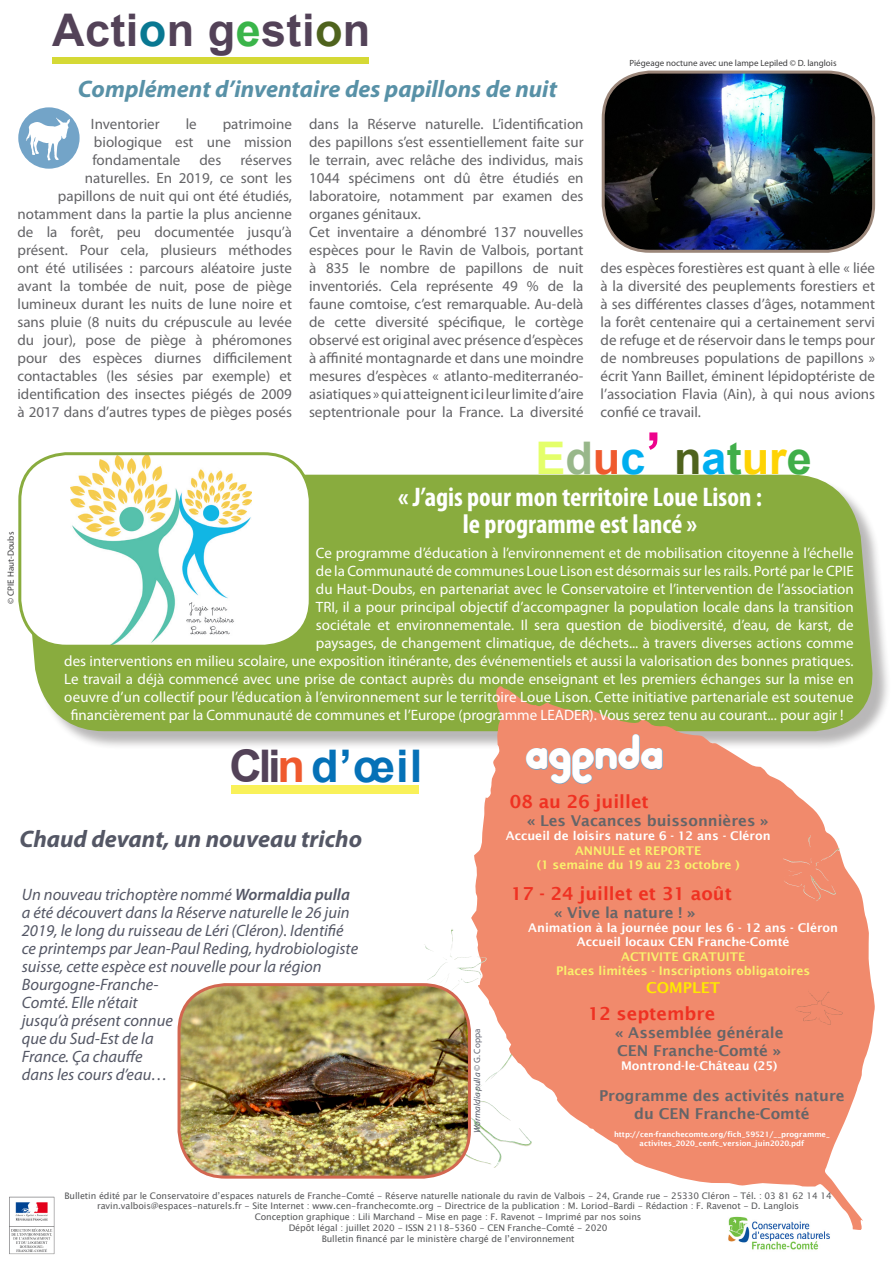
<style>
.page{position:relative;width:893px;height:1263px;background:#fff}
.page>*{position:absolute;margin:0;border:0;box-sizing:border-box;transform-origin:0 0}
.t1{font:700 45px "Arial";letter-spacing:.01em;color:#534258}
.t2{font:700 45px "Arial";color:#00aeef}
.t3{font:700 45px "Arial";letter-spacing:-.07em;color:#0571b7}
.t4{font:42px "pooplatter";letter-spacing:-.02em;color:#fff}
.t5{font:700 condensed 27px "Myriad Pro";color:#fff}
.t6{font:italic 700 24px "Myriad Pro";color:#5891a7}
.t7{font:italic 700 24px "Myriad Pro";color:#545765}
.t8{font:600 18px "Lucida Sans";color:#ef3122}
.t9{font:italic 16.5px/18px "Myriad Pro";color:#545765}
.t10{font:15px/18px "Myriad Pro";color:#636366;text-align:justify}
.t11{font:15px/18px "Myriad Pro";color:#fff;text-align:right}
.t12{font:600 15px "Lucida Sans";color:#656568}
.t13{font:600 15px "Lucida Sans";color:#ffe901}
.t14{font:600 12px "Lucida Sans";color:#fff}
.t15{font:600 12px "Lucida Sans";color:#faf26d}
.t16{font:9px "Lucida Sans Unicode";letter-spacing:-.01em;color:#57585a}
.t17{font:9px "Myriad Pro";color:#3e3e3f}
.t18{font:italic 9px "Myriad Pro";color:#545765}
.t19{font:600 7.5px/9px "Lucida Sans";color:#fff;text-align:center}
.s1{color:#097892}
.s2{color:#3ab54a}
.s3{color:#4f631d}
.s4{color:#e4ff6a}
.s5{color:#98b78a}
.s6{color:#ef592d}
.s7{font-size:58.5px;color:#ed028c}
.s8{color:#40ae49}
.s9{color:#fed304}
.s10{color:#534258}
.s11{font-weight:600}
.s12{font-style:normal;color:#616471}
</style>
<div class="page">
<div style="left:26px;top:477px;width:865px;height:273px;background:#231f20;opacity:.32"></div>
<div style="left:19px;top:475px;width:859px;height:256px;background:#89ac3e"></div>
<svg style="left:471px;top:685px;width:404px;height:545px;fill:#f18a6c"></svg>
<svg style="left:526px;top:734px;width:137px;height:50px"></svg>
<div style="left:52px;top:57px;width:316px;height:6px;background:#d5d935"></div>
<div style="left:231px;top:785px;width:188px;height:8px;background:#f9f159"></div>
<svg style="left:795px;top:990px;width:48px;height:35px"></svg>
<img style="left:9px;top:1197px;width:46px;height:57px">
<div style="left:20px;top:454px;width:290px;height:192px;background:#fff;border-radius:47px"></div>
<img style="left:71px;top:456px;width:180px;height:188px">
<div style="left:18px;top:452px;width:294px;height:196px;border:3px solid #89ac3e;border-radius:47px"></div>
<img style="left:725px;top:1214px;width:108px;height:36px">
<img style="left:603px;top:72px;width:271px;height:179px">
<div style="left:602px;top:71px;width:273px;height:182px;border:3px solid #9b8679;border-radius:47px"></div>
<div style="left:18px;top:107px;width:62px;height:62px;background:#73a4c8;border-radius:50%"></div>
<svg style="left:26px;top:118px;width:44px;height:42px"></svg>
<img style="left:179px;top:985px;width:290px;height:192px">
<div style="left:178px;top:983px;width:293px;height:195px;border:3px solid #d26650;border-radius:47px"></div>
<p class="t1" style="left:52px;top:-2px;width:320px">Acti<span class="s1">o</span>n g<span class="s2">e</span>sti<span class="s3">o</span>n</p>
<p class="t6" style="left:78px;top:73px;width:481px">Complément d’inventaire des papillons de nuit</p>
<p class="t10" style="left:91px;top:114px;width:70px">Inventorier</p>
<p class="t10" style="left:186px;top:114px;width:13px">le</p>
<p class="t10" style="left:92px;top:114px;width:201px;text-indent:130px">patrimoine biologique est une mission fondamentale</p>
<p class="t10" style="left:199px;top:150px;width:23px">des</p>
<p class="t10" style="left:17px;top:150px;width:276px;text-align:right">réserves<br>naturelles. En 2019, ce sont les<br>papillons de nuit qui ont été étudiés, notamment dans la partie la plus ancienne de la forêt, peu documentée jusqu’à présent. Pour cela, plusieurs méthodes ont été utilisées : parcours aléatoire juste avant la tombée de nuit, pose de piège lumineux durant les nuits de lune noire et sans pluie (8 nuits du crépuscule au levée du jour), pose de piège à phéromones pour des espèces diurnes difficilement contactables (les sésies par exemple) et identification des insectes piégés de 2009 à 2017 dans d’autres types de pièges posés</p>
<p class="t10" style="left:309px;top:114px;width:276px">dans la Réserve naturelle. L’identification des papillons s’est essentiellement faite sur le terrain, avec relâche des individus, mais 1044 spécimens ont dû être étudiés en laboratoire, notamment par examen des organes génitaux.</p>
<p class="t10" style="left:309px;top:222px;width:276px">Cet inventaire a dénombré 137 nouvelles espèces pour le Ravin de Valbois, portant à 835 le nombre de papillons de nuit inventoriés. Cela représente 49 % de la faune comtoise, c’est remarquable. Au-delà de cette diversité spécifique, le cortège observé est original avec présence d’espèces à affinité montagnarde et dans une moindre mesures d’espèces « atlanto-mediterranéo&shy;asiatiques » qui atteignent ici leur limite d’aire septentrionale pour la France. La diversité</p>
<p class="t17" style="left:630px;top:58px;width:209px">Piégeage noctune avec une lampe Lepiled © D. langlois</p>
<p class="t10" style="left:601px;top:258px;width:276px">des espèces forestières est quant à elle « liée à la diversité des peuplements forestiers et à ses différentes classes d’âges, notamment la forêt centenaire qui a certainement servi de refuge et de réservoir dans le temps pour de nombreuses populations de papillons » écrit Yann Baillet, éminent lépidoptériste de l’association Flavia (Ain), à qui nous avions confié ce travail.</p>
<p class="t17" style="left:5px;top:604px;width:73px;rotate:-90deg">© CPIE Haut-Doubs</p>
<p class="t2" style="left:535px;top:427px;width:278px"><span class="s4">E</span><span class="s5">d</span><span class="s6">u</span>c<span class="s7">’</span> <span class="s3">n</span>a<span class="s8">t</span><span class="s9">ur</span><span class="s8">e</span></p>
<p class="t5" style="left:398px;top:480px;width:365px">« J’agis pour mon territoire Loue Lison :</p>
<p class="t5" style="left:463px;top:507px;width:236px">le programme est lancé »</p>
<p class="t11" style="left:64px;top:544px;width:791px">Ce programme d’éducation à l’environnement et de mobilisation citoyenne à l’échelle<br>de la Communauté de communes Loue Lison est désormais sur les rails. Porté par le CPIE<br>du Haut-Doubs, en partenariat avec le Conservatoire et l’intervention de l’association<br>TRI, il a pour principal objectif d’accompagner la population locale dans la transition<br>sociétale et environnementale. Il sera question de biodiversité, d’eau, de karst, de<br>paysages, de changement climatique, de déchets... à travers diverses actions comme<br>des interventions en milieu scolaire, une exposition itinérante, des événementiels et aussi la valorisation des bonnes pratiques.<br>Le travail a déjà commencé avec une prise de contact auprès du monde enseignant et les premiers échanges sur la mise en oeuvre d’un collectif pour l’éducation à l’environnement sur le territoire Loue Lison. Cette initiative partenariale est soutenue</p>
<p class="t11" style="left:71px;top:706px;width:774px">financièrement par la Communauté de communes et l’Europe (programme LEADER). Vous serez tenu au courant... pour agir !</p>
<p class="t3" style="left:229px;top:734px;width:194px"><span class="s10">Cli</span><span class="s6">n</span> d’œil</p>
<p class="t4" style="left:525px;top:735px;width:140px">Agenda</p>
<p class="t7" style="left:19px;top:824px;width:344px">Chaud devant, un nouveau tricho</p>
<p class="t9" style="left:22px;top:885px;width:338px">Un nouveau trichoptère nommé <span class="s11">Wormaldia pulla </span>a été découvert dans la Réserve naturelle le 26 juin 2019, le long du ruisseau de Léri (Cléron). Identifié ce printemps par Jean-Paul Reding, hydrobiologiste suisse, cette espèce est nouvelle pour la région Bourgogne-Franche-<br>Comté. Elle n’était<br>jusqu’à présent connue<br>que du Sud-Est de la<br>France. Ça chauffe<br>dans les cours d’eau…</p>
<p class="t18" style="left:471px;top:1133px;width:106px;rotate:-90deg">Wormaldia pulla <span class="s12">© G. Coppa</span></p>
<p class="t8" style="left:510px;top:791px;width:140px">08 au 26 juillet</p>
<p class="t12" style="left:527px;top:812px;width:244px">« Les Vacances buissonnières »</p>
<p class="t14" style="left:506px;top:829px;width:266px">Accueil de loisirs nature 6 - 12 ans - Cléron</p>
<p class="t15" style="left:575px;top:844px;width:128px">ANNULE et REPORTE</p>
<p class="t15" style="left:537px;top:858px;width:204px">(1 semaine du 19 au 23 octobre )</p>
<p class="t8" style="left:511px;top:883px;width:223px">17 - 24 juillet et 31 août</p>
<p class="t12" style="left:554px;top:904px;width:143px">« Vive la nature ! »</p>
<p class="t14" style="left:528px;top:921px;width:311px">Animation à la journée pour les 6 - 12 ans - Cléron</p>
<p class="t14" style="left:577px;top:935px;width:214px">Accueil locaux CEN Franche-Comté</p>
<p class="t15" style="left:621px;top:949px;width:125px">ACTIVITE GRATUITE</p>
<p class="t15" style="left:556px;top:964px;width:256px">Places limitées - Inscriptions obligatoires</p>
<p class="t13" style="left:646px;top:979px;width:75px">COMPLET</p>
<p class="t8" style="left:588px;top:1003px;width:129px">12 septembre</p>
<p class="t12" style="left:615px;top:1024px;width:170px">« Assemblée générale</p>
<p class="t12" style="left:617px;top:1042px;width:166px">CEN Franche-Comté »</p>
<p class="t14" style="left:621px;top:1059px;width:158px">Montrond-le-Château (25)</p>
<p class="t12" style="left:599px;top:1087px;width:247px">Programme des activités nature</p>
<p class="t12" style="left:634px;top:1105px;width:177px">du CEN Franche-Comté</p>
<p class="t19" style="left:614px;top:1130px;width:217px">http://cen-franchecomte.org/fich_59521/__programme_ activites_2020_cenfc_version_juin2020.pdf</p>
<p class="t16" style="left:64px;top:1188px;width:769px">Bulletin édité par le Conservatoire d’espaces naturels de Franche-Comté - Réserve naturelle nationale du ravin de Valbois - 24, Grande rue - 25330 Cléron - Tél. : 03 81 62 14 14</p>
<p class="t16" style="left:97px;top:1199px;width:703px">ravin.valbois@espaces-naturels.fr - Site Internet : www.cen-franchecomte.org - Directrice de la publication : M. Loriod-Bardi - Rédaction : F. Ravenot - D. Langlois</p>
<p class="t16" style="left:255px;top:1210px;width:388px">Conception graphique : Lili Marchand - Mise en page : F. Ravenot - Imprimé par nos soins</p>
<p class="t16" style="left:289px;top:1221px;width:320px">Dépôt légal : juillet 2020 - ISSN 2118-5360 - CEN Franche-Comté - 2020</p>
<p class="t16" style="left:322px;top:1231px;width:254px">Bulletin financé par le ministère chargé de l’environnement</p>
</div>
